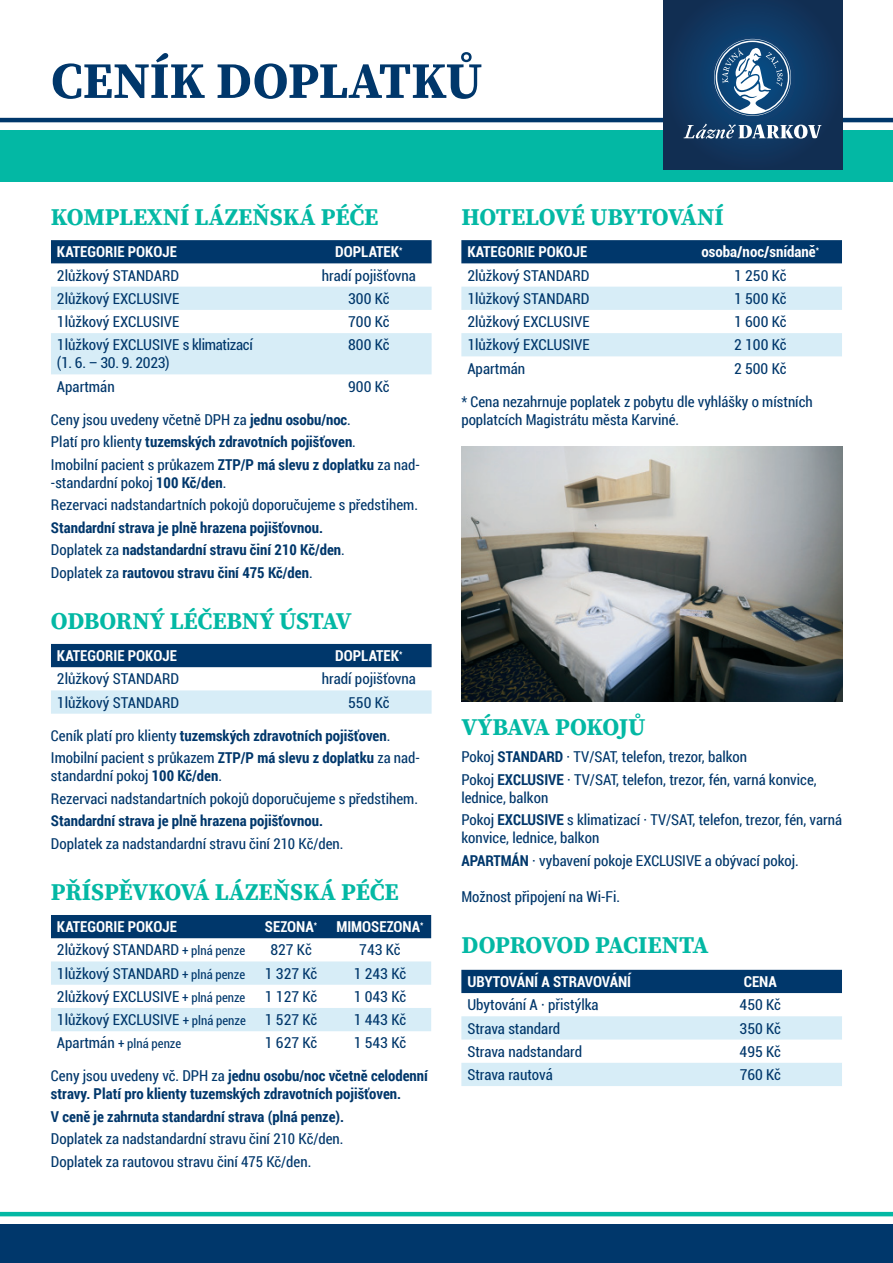
<style>
.page{position:relative;width:893px;height:1263px;background:#fff}
.page>*{position:absolute;margin:0;border:0;box-sizing:border-box;transform-origin:0 0}
.t1{font:700 51px "Source Serif Pro";color:#00376b}
.t2{font:700 24px "Source Serif Pro";letter-spacing:-.01em;color:#03b8a4}
.t3{font:15px/22.5px "Roboto Condensed";color:#00376b}
.t4{font:condensed 15px "Roboto";color:#00376b}
.t5{font:700 15px/22.5px "Roboto Condensed";color:#00376b}
.t6{font:700 condensed 15px "Roboto";color:#fff}
.t7{font:condensed 15px/18px "Roboto";letter-spacing:-.02em;color:#00376b}
.t8{font:condensed 12.75px "Roboto";color:#00376b}
.s1{font-weight:700}
.s2{font-weight:400}
.s3{font-size:12.75px}
.s4{font-size:15px}
</style>
<div class="page">
<hr style="left:0;top:118px;width:893px;height:4px;background:#00376b">
<div style="left:0;top:131px;width:893px;height:51px;background:#03b8a4"></div>
<svg style="left:663px;top:0;width:179px;height:169px;background:#10335b"></svg>
<svg style="left:684px;top:124px;width:137px;height:15px;background:#6b839d"></svg>
<svg style="left:714px;top:39px;width:77px;height:77px"></svg>
<hr style="left:0;top:1212px;width:893px;height:4px;background:#03b8a4">
<div style="left:0;top:1225px;width:893px;height:38px;background:#00376b"></div>
<div style="left:51px;top:240px;width:381px;height:23px;background:#00376b"></div>
<svg style="left:51px;top:287px;width:381px;height:87px"></svg>
<div style="left:51px;top:644px;width:381px;height:23px;background:#00376b"></div>
<svg style="left:51px;top:690px;width:381px;height:24px;background:#d8edf7"></svg>
<div style="left:51px;top:915px;width:380px;height:23px;background:#00376b"></div>
<svg style="left:51px;top:961px;width:380px;height:70px"></svg>
<div style="left:461px;top:240px;width:381px;height:23px;background:#00376b"></div>
<svg style="left:461px;top:287px;width:381px;height:69px"></svg>
<div style="left:461px;top:970px;width:381px;height:23px;background:#00376b"></div>
<svg style="left:461px;top:1016px;width:381px;height:70px"></svg>
<img style="left:461px;top:447px;width:381px;height:255px">
<h1 class="t1" style="left:51px;top:51px;width:433px">CENÍK DOPLATKŮ</h1>
<h2 class="t2" style="left:51px;top:203px;width:329px">KOMPLEXNÍ LÁZEŇSKÁ PÉČE</h2>
<p class="t6" style="left:57px;top:243px;width:122px">KATEGORIE POKOJE</p>
<p class="t6" style="left:335px;top:243px;width:69px">DOPLATEK<sup>*</sup></p>
<p class="t4" style="left:57px;top:267px;width:124px">2lůžkový STANDARD</p>
<p class="t4" style="left:322px;top:267px;width:96px">hradí pojišťovna</p>
<p class="t4" style="left:57px;top:290px;width:124px">2lůžkový EXCLUSIVE</p>
<p class="t4" style="left:348px;top:290px;width:43px">300 Kč</p>
<p class="t4" style="left:57px;top:313px;width:124px">1lůžkový EXCLUSIVE</p>
<p class="t4" style="left:348px;top:313px;width:43px">700 Kč</p>
<p class="t7" style="left:57px;top:336px;width:197px">1lůžkový EXCLUSIVE s klimatizací (1. 6. – 30. 9. 2023)</p>
<p class="t4" style="left:348px;top:336px;width:43px">800 Kč</p>
<p class="t4" style="left:57px;top:378px;width:59px">Apartmán</p>
<p class="t4" style="left:348px;top:378px;width:43px">900 Kč</p>
<p class="t3" style="left:51px;top:408px;width:370px">Ceny jsou uvedeny včetně DPH za <span class="s1">jednu osobu/noc</span>.<br>Platí pro klienty <span class="s1">tuzemských zdravotních pojišťoven</span>.<br>Imobilní pacient s průkazem <span class="s1">ZTP/P má slevu z doplatku</span> za nad-</p>
<p class="t3" style="left:51px;top:471px;width:368px">-standardní pokoj <span class="s1">100 Kč/den</span>.<br>Rezervaci nadstandartních pokojů doporučujeme s předstihem.</p>
<p class="t5" style="left:51px;top:516px;width:295px">Standardní strava je plně hrazena pojišťovnou.<br><span class="s2">Doplatek za</span> nadstandardní stravu činí 210 Kč/den<span class="s2">.<br>Doplatek za</span> rautovou stravu činí 475 Kč/den<span class="s2">.</span></p>
<h2 class="t2" style="left:51px;top:607px;width:302px">ODBORNÝ LÉČEBNÝ ÚSTAV</h2>
<p class="t6" style="left:57px;top:647px;width:122px">KATEGORIE POKOJE</p>
<p class="t6" style="left:335px;top:647px;width:69px">DOPLATEK<sup>*</sup></p>
<p class="t4" style="left:57px;top:671px;width:124px">2lůžkový STANDARD</p>
<p class="t4" style="left:322px;top:671px;width:96px">hradí pojišťovna</p>
<p class="t4" style="left:57px;top:694px;width:124px">1lůžkový STANDARD</p>
<p class="t4" style="left:348px;top:694px;width:43px">550 Kč</p>
<p class="t5" style="left:51px;top:724px;width:370px"><span class="s2">Ceník platí pro klienty</span> tuzemských zdravotních pojišťoven<span class="s2">.<br>Imobilní pacient s průkazem</span> ZTP/P má slevu z doplatku <span class="s2">za nad-</span></p>
<p class="t3" style="left:51px;top:764px;width:368px">standardní pokoj <span class="s1">100 Kč/den</span>.<br>Rezervaci nadstandartních pokojů doporučujeme s předstihem.</p>
<p class="t5" style="left:51px;top:809px;width:273px">Standardní strava je plně hrazena pojišťovnou.</p>
<p class="t3" style="left:51px;top:832px;width:294px">Doplatek za nadstandardní stravu činí 210 Kč/den.</p>
<h2 class="t2" style="left:51px;top:878px;width:349px">PŘÍSPĚVKOVÁ LÁZEŇSKÁ PÉČE</h2>
<p class="t6" style="left:57px;top:918px;width:122px">KATEGORIE POKOJE</p>
<p class="t6" style="left:265px;top:918px;width:54px">SEZONA<sup>*</sup></p>
<p class="t6" style="left:336px;top:918px;width:89px">MIMOSEZONA<sup>*</sup></p>
<p class="t4" style="left:57px;top:942px;width:190px">2lůžkový STANDARD <span class="s3">+ plná penze</span></p>
<p class="t4" style="left:270px;top:942px;width:43px">827 Kč</p>
<p class="t4" style="left:359px;top:942px;width:43px">743 Kč</p>
<p class="t4" style="left:57px;top:965px;width:190px">1lůžkový STANDARD <span class="s3">+ plná penze</span></p>
<p class="t4" style="left:265px;top:965px;width:54px">1 327 Kč</p>
<p class="t4" style="left:354px;top:965px;width:54px">1 243 Kč</p>
<p class="t4" style="left:57px;top:988px;width:190px">2lůžkový EXCLUSIVE <span class="s3">+ plná penze</span></p>
<p class="t4" style="left:265px;top:988px;width:54px">1 127 Kč</p>
<p class="t4" style="left:354px;top:988px;width:54px">1 043 Kč</p>
<p class="t4" style="left:57px;top:1011px;width:190px">1lůžkový EXCLUSIVE <span class="s3">+ plná penze</span></p>
<p class="t4" style="left:265px;top:1011px;width:54px">1 527 Kč</p>
<p class="t4" style="left:354px;top:1011px;width:54px">1 443 Kč</p>
<p class="t8" style="left:57px;top:1037px;width:126px"><span class="s4">Apartmán</span> + plná penze</p>
<p class="t4" style="left:265px;top:1035px;width:54px">1 627 Kč</p>
<p class="t4" style="left:354px;top:1035px;width:54px">1 543 Kč</p>
<p class="t5" style="left:51px;top:1067px;width:378px;line-height:18px"><span class="s2">Ceny jsou uvedeny vč. DPH za</span> jednu osobu/noc včetně celodenní stravy. Platí pro klienty tuzemských zdravotních pojišťoven.</p>
<p class="t5" style="left:51px;top:1105px;width:295px">V ceně je zahrnuta standardní strava (plná penze).</p>
<p class="t3" style="left:51px;top:1127px;width:294px">Doplatek za nadstandardní stravu činí 210 Kč/den.<br>Doplatek za rautovou stravu činí 475 Kč/den.</p>
<h2 class="t2" style="left:461px;top:203px;width:264px">HOTELOVÉ UBYTOVÁNÍ</h2>
<p class="t6" style="left:467px;top:243px;width:122px">KATEGORIE POKOJE</p>
<p class="t6" style="left:701px;top:243px;width:119px">osoba/noc/snídaně<sup>*</sup></p>
<p class="t4" style="left:467px;top:267px;width:124px">2lůžkový STANDARD</p>
<p class="t4" style="left:734px;top:267px;width:54px">1 250 Kč</p>
<p class="t4" style="left:467px;top:290px;width:124px">1lůžkový STANDARD</p>
<p class="t4" style="left:734px;top:290px;width:54px">1 500 Kč</p>
<p class="t4" style="left:467px;top:313px;width:124px">2lůžkový EXCLUSIVE</p>
<p class="t4" style="left:734px;top:313px;width:54px">1 600 Kč</p>
<p class="t4" style="left:467px;top:336px;width:124px">1lůžkový EXCLUSIVE</p>
<p class="t4" style="left:734px;top:336px;width:54px">2 100 Kč</p>
<p class="t4" style="left:467px;top:360px;width:59px">Apartmán</p>
<p class="t4" style="left:734px;top:360px;width:54px">2 500 Kč</p>
<p class="t3" style="left:461px;top:392px;width:353px;line-height:18px">* Cena nezahrnuje poplatek z pobytu dle vyhlášky o místních poplatcích Magistrátu města Karviné.</p>
<h2 class="t2" style="left:461px;top:713px;width:186px">VÝBAVA POKOJŮ</h2>
<p class="t3" style="left:461px;top:745px;width:357px">Pokoj <span class="s1">STANDARD</span> · TV/SAT, telefon, trezor, balkon<br>Pokoj <span class="s1">EXCLUSIVE</span> · TV/SAT, telefon, trezor, fén, varná konvice,</p>
<p class="t3" style="left:461px;top:786px;width:382px">lednice, balkon<br>Pokoj <span class="s1">EXCLUSIVE</span> s klimatizací · TV/SAT, telefon, trezor, fén, varná</p>
<p class="t3" style="left:461px;top:826px;width:339px">konvice, lednice, balkon<br><span class="s1">APARTMÁN</span> · vybavení pokoje EXCLUSIVE a obývací pokoj.</p>
<p class="t3" style="left:461px;top:884px;width:160px">Možnost připojení na Wi-Fi.</p>
<h2 class="t2" style="left:461px;top:931px;width:249px">DOPROVOD PACIENTA</h2>
<p class="t6" style="left:467px;top:973px;width:165px">UBYTOVÁNÍ A STRAVOVÁNÍ</p>
<p class="t6" style="left:744px;top:973px;width:35px">CENA</p>
<p class="t4" style="left:467px;top:996px;width:133px">Ubytování A · přistýlka</p>
<p class="t4" style="left:740px;top:996px;width:43px">450 Kč</p>
<p class="t4" style="left:467px;top:1020px;width:94px">Strava standard</p>
<p class="t4" style="left:740px;top:1020px;width:43px">350 Kč</p>
<p class="t4" style="left:467px;top:1043px;width:116px">Strava nadstandard</p>
<p class="t4" style="left:740px;top:1043px;width:43px">495 Kč</p>
<p class="t4" style="left:467px;top:1066px;width:87px">Strava rautová</p>
<p class="t4" style="left:740px;top:1066px;width:43px">760 Kč</p>
</div>
